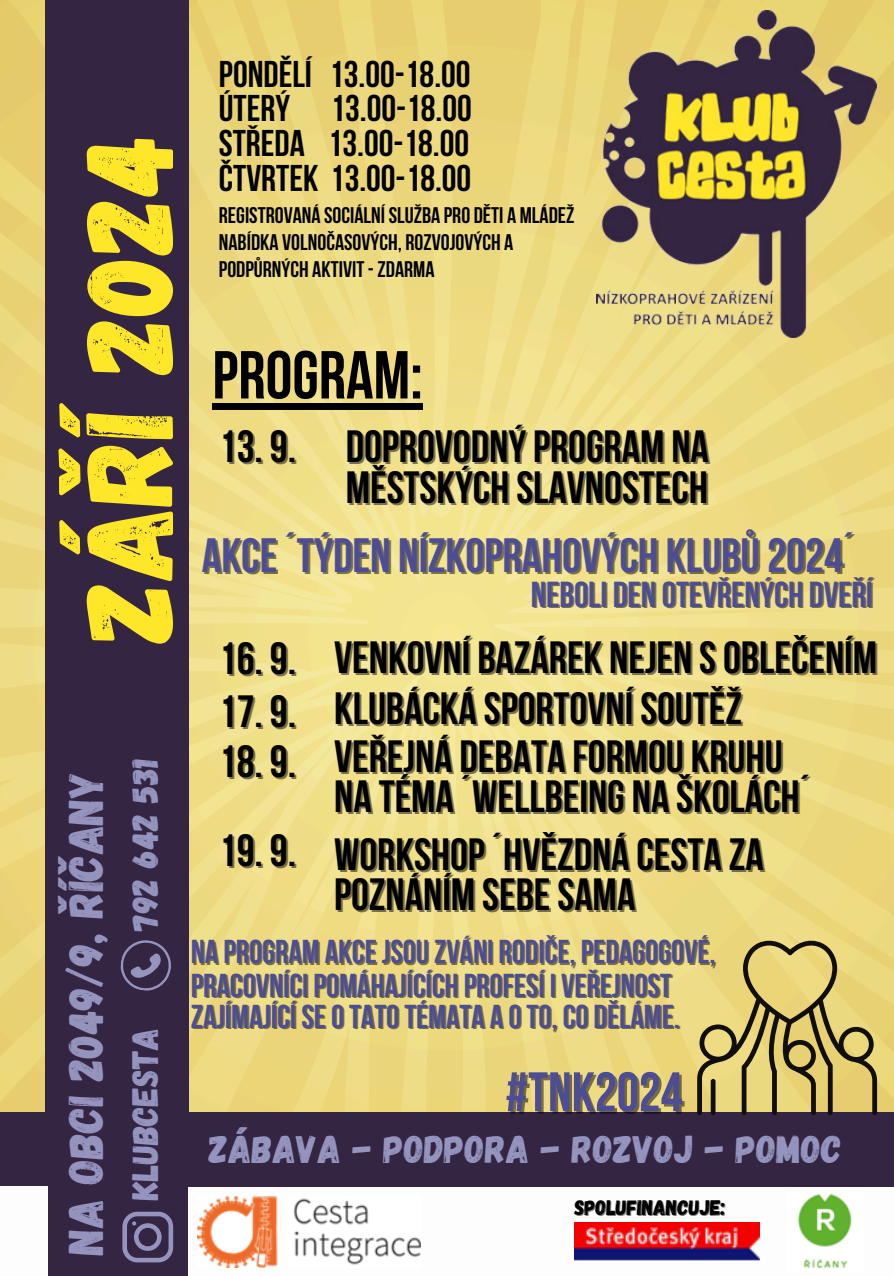
<style>
.page{position:relative;width:894px;height:1276px;background:#fff}
.page>*{position:absolute;margin:0;border:0;box-sizing:border-box;transform-origin:0 0}
.t1{font:123.75px "Gagalin";letter-spacing:-.01em;color:#fee729}
.t2{font:700 67.65px "Bebas Neue";color:#000}
.t3{font:700 55.5px "Bebas Neue";color:#4d4d96}
.t4{font:48.6px "Gagalin";letter-spacing:-.01em;color:#9494bf}
.t5{font:700 48px "Bebas Neue";color:#4d4d96}
.t6{font:700 45px "Bebas Neue";color:#000}
.t7{font:38.85px "Gagalin";color:#9494bf}
.t8{font:700 37.05px/34.8px "Bebas Neue";color:#000;text-align:justify}
.t9{font:36.6px "Gagalin";letter-spacing:-.01em;color:#9494bf}
.t10{font:700 36px "Bebas Neue";color:#4d4d96}
.t11{font:700 33px/32.1px "Bebas Neue";color:#4d4d96}
.t12{font:700 22.5px/27px "Bebas Neue";color:#000}
.t13{font:21px "Gagalin";color:#000}
</style>
<div class="page">
<img style="left:0;top:0;width:893px;height:1276px">
<img style="left:596px;top:11px;width:280px;height:326px">
<div style="left:45px;top:0;width:143px;height:1275px;background:#342542"></div>
<div style="left:188px;top:1176px;width:705px;height:100px;background:#fdfdfd"></div>
<img style="left:797px;top:1193px;width:55px;height:76px">
<img style="left:574px;top:1222px;width:184px;height:39px">
<svg style="left:122px;top:1212px;width:51px;height:50px"></svg>
<div style="left:0;top:1111px;width:893px;height:75px;background:#342542"></div>
<img style="left:198px;top:1196px;width:222px;height:71px">
<div style="left:0;top:1186px;width:47px;height:90px;background:#fdfdfd"></div>
<svg style="left:697px;top:936px;width:179px;height:179px;background:#c1b066"></svg>
<div style="left:710px;top:1079px;width:5px;height:36px;background:#100f0d;border-radius:2px"></div>
<svg style="left:120px;top:940px;width:51px;height:51px"></svg>
<div style="left:212px;top:403px;width:210px;height:7px;background:#000"></div>
<p class="t1" style="left:48px;top:642px;width:511px;rotate:-90deg">ZÁŘÍ 2024</p>
<p class="t4" style="left:54px;top:1254px;width:484px;rotate:-90deg">NA OBCI 2049/9, ŘÍČANY</p>
<p class="t9" style="left:121px;top:930px;width:174px;rotate:-90deg">792 642 531</p>
<h2 class="t9" style="left:121px;top:1200px;width:174px;rotate:-90deg">KLUBCESTA</h2>
<h6 class="t8" style="left:219px;top:60px;width:254px">PONDĚLÍ 13.00-18.00<br>ÚTERÝ 13.00-18.00<br>STŘEDA 13.00-18.00<br>ČTVRTEK 13.00-18.00</h6>
<p class="t12" style="left:219px;top:204px;width:357px">REGISTROVANÁ SOCIÁLNÍ SLUŽBA PRO DĚTI A MLÁDEŽ</p>
<h1 class="t12" style="left:219px;top:231px;width:296px">NABÍDKA VOLNOČASOVÝCH, ROZVOJOVÝCH A<br>PODPŮRNÝCH AKTIVIT-ZDARMA</h1>
<h4 class="t2" style="left:212px;top:348px;width:212px">PROGRAM:</h4>
<h4 class="t6" style="left:219px;top:428px;width:79px">13.9.</h4>
<h4 class="t6" style="left:345px;top:428px;width:364px">DOPROVODNÝPROGRAM NA</h4>
<p class="t6" style="left:345px;top:469px;width:363px">MĚSTSKÝCH SLAVNOSTECH</p>
<p class="t5" style="left:202px;top:536px;width:654px">AKCE´TÝDEN NÍZKOPRAHOVÝCH KLUBŮ2024´</p>
<h4 class="t6" style="left:219px;top:640px;width:79px">16.9.</h4>
<h4 class="t6" style="left:219px;top:693px;width:79px">17.9.</h4>
<p class="t6" style="left:219px;top:743px;width:79px">18.9.</p>
<p class="t6" style="left:219px;top:832px;width:79px">19.9.</p>
<p class="t10" style="left:530px;top:580px;width:343px">NEBOLI DEN OTEVŘENÝCH DVEŘÍ</p>
<p class="t6" style="left:334px;top:639px;width:544px">VENKOVNÍ BAZÁREK NEJEN SOBLEČENÍM</p>
<h4 class="t6" style="left:334px;top:690px;width:409px">KLUBÁCKÁ SPORTOVNÍ SOUTĚŽ</h4>
<h4 class="t6" style="left:334px;top:738px;width:450px">VEŘEJNÁ DEBATA FORMOU KRUHU</h4>
<h4 class="t6" style="left:334px;top:778px;width:478px">NA TÉMA ´WELLBEING NA ŠKOLÁCH´</h4>
<h4 class="t6" style="left:334px;top:836px;width:431px">WORKSHOP´HVĚZDNÁ CESTA ZA</h4>
<p class="t6" style="left:334px;top:876px;width:302px">POZNÁNÍM SEBESAMA</p>
<p class="t11" style="left:191px;top:939px;width:526px">NA PROGRAM AKCEJSOUZVÁNI RODIČE, PEDAGOGOVÉ,<br>PRACOVNÍCI POMÁHAJÍCÍCH PROFESÍ I VEŘEJNOST<br>ZAJÍMAJÍCÍ SEOTATOTÉMATA A OTO, CO DĚLÁME.</p>
<p class="t3" style="left:505px;top:1069px;width:179px">#TNK2024</p>
<h4 class="t7" style="left:209px;top:1123px;width:634px">ZÁBAVA - PODPORA - ROZVOJ - POMOC</h4>
<p class="t13" style="left:574px;top:1193px;width:152px">SPOLUFINANCUJE:</p>
</div>
